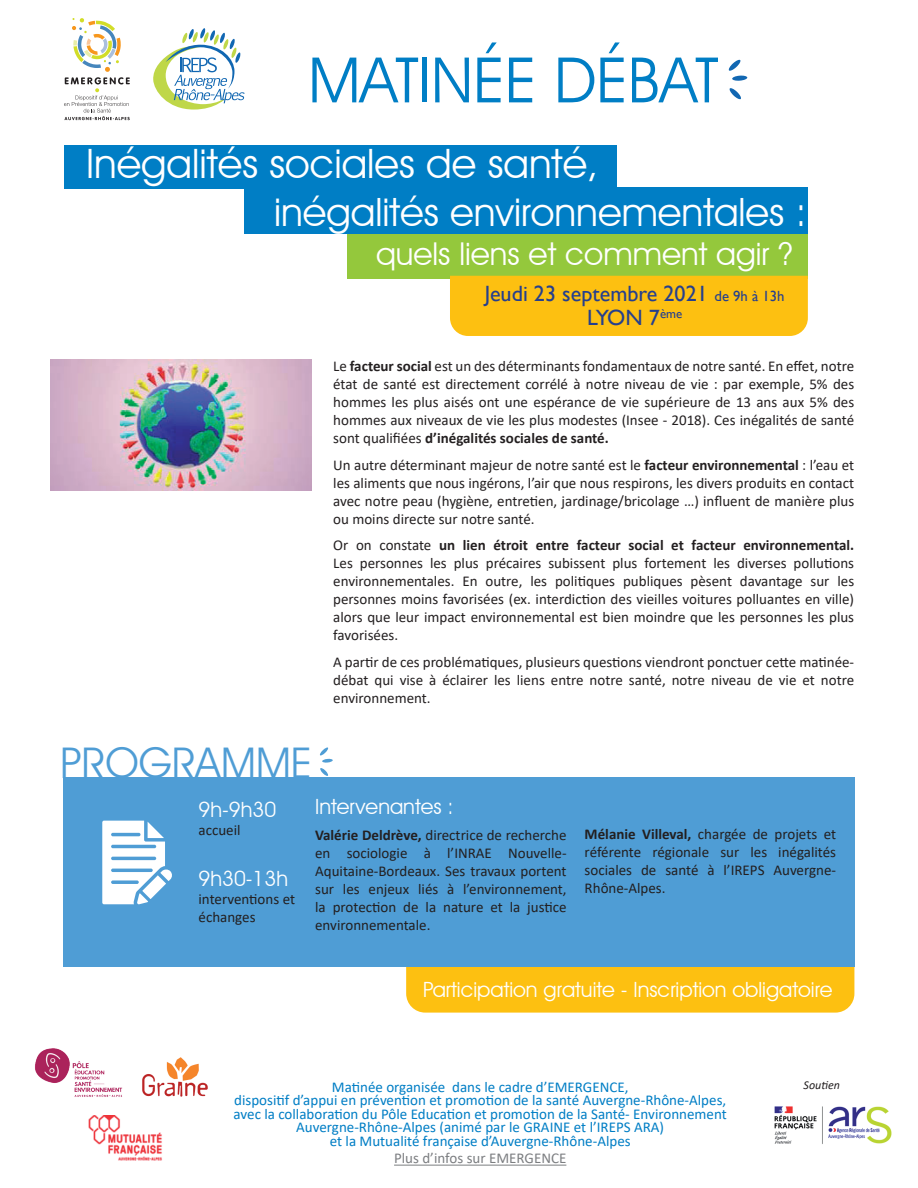
<style>
.page{position:relative;width:918px;height:1188px;background:#fff}
.page>*{position:absolute;margin:0;border:0;box-sizing:border-box;transform-origin:0 0}
.t1{font:63px "Avant Garde IT Cby BT";color:#007ec5}
.t2{font:42.3px "Avant Garde IT Cby BT";color:#4f9dd5}
.t3{font:40.5px "Avant Garde IT Cby BT";color:#fff}
.t4{font:39px "Avant Garde IT Cby BT";color:#fff}
.t5{font:31.5px "Avant Garde IT Cby BT";color:#fff}
.t6{font:22.05px/23.9px "Gill Sans";color:#253f8e;text-align:center}
.t7{font:21px "Avant Garde IT Cby BT";color:#fff}
.t8{font:15px/18px "Calibri";color:#231f20;text-align:justify}
.t9{font:15px/13.5px "Calibri";color:#007ec5;text-align:center}
.t10{font:15px "Calibri";color:#7c7e81}
.t11{font:italic 12px "Calibri";color:#231f20}
.s1{font-size:14.7px}
.s2{font-weight:700}
</style>
<div class="page">
<div style="left:406px;top:967px;width:448px;height:46px;background:#fdc011"></div>
<div style="left:63px;top:777px;width:791px;height:190px;background:#4f9dd5"></div>
<div style="left:64px;top:146px;width:553px;height:43px;background:#007ec5"></div>
<div style="left:347px;top:232px;width:460px;height:47px;background:#94c83c"></div>
<div style="left:245px;top:187px;width:563px;height:47px;background:#007ec5"></div>
<hr style="left:394px;top:1165px;width:172px;height:1px;background:#7c7e81">
<img style="left:774px;top:1106px;width:118px;height:38px">
<img style="left:142px;top:1057px;width:66px;height:40px">
<svg style="left:102px;top:821px;width:71px;height:83px"></svg>
<img style="left:51px;top:360px;width:261px;height:130px">
<img style="left:35px;top:1048px;width:88px;height:49px">
<img style="left:88px;top:1116px;width:74px;height:45px">
<svg style="left:153px;top:28px;width:92px;height:82px"></svg>
<svg style="left:64px;top:18px;width:66px;height:102px"></svg>
<div style="left:450px;top:276px;width:358px;height:60px;background:#fdc011"></div>
<svg style="left:728px;top:59px;width:19px;height:41px"></svg>
<svg style="left:319px;top:747px;width:14px;height:29px"></svg>
<h1 class="t1" style="left:308px;top:42px;width:412px">MATINÉE DÉBAT</h1>
<h3 class="t3" style="left:86px;top:139px;width:514px">Inégalités sociales de santé,</h3>
<h3 class="t4" style="left:274px;top:188px;width:534px">inégalités environnementales :</h3>
<h3 class="t5" style="left:376px;top:235px;width:418px">quels liens et comment agir ?</h3>
<h3 class="t6" style="left:485px;top:282px;width:301px">Jeudi 23 septembre 2021 <span class="s1">de 9h à 13h<br></span>LYON 7<sup>ème</sup></h3>
<h2 class="t2" style="left:61px;top:737px;width:253px">PROGRAMME</h2>
<p class="t8" style="left:333px;top:357px;width:522px">Le <span class="s2">facteur social</span> est un des déterminants fondamentaux de notre santé. En effet, notre état de santé est directement corrélé à notre niveau de vie : par exemple, 5% des hommes les plus aisés ont une espérance de vie supérieure de 13 ans aux 5% des hommes aux niveaux de vie les plus modestes (Insee - 2018). Ces inégalités de santé sont qualifiées <span class="s2">d’inégalités sociales de santé.</span></p>
<p class="t8" style="left:333px;top:455px;width:522px">Un autre déterminant majeur de notre santé est le <span class="s2">facteur environnemental</span> : l’eau et les aliments que nous ingérons, l’air que nous respirons, les divers produits en contact avec notre peau (hygiène, entretien, jardinage/bricolage …) influent de manière plus ou moins directe sur notre santé.</p>
<p class="t8" style="left:333px;top:536px;width:522px">Or on constate <span class="s2">un lien étroit entre facteur social et facteur environnemental.<br></span>Les personnes les plus précaires subissent plus fortement les diverses pollutions environnementales. En outre, les politiques publiques pèsent davantage sur les personnes moins favorisées (ex. interdiction des vieilles voitures polluantes en ville) alors que leur impact environnemental est bien moindre que les personnes les plus favorisées.</p>
<p class="t8" style="left:333px;top:652px;width:522px">A partir de ces problématiques, plusieurs questions viendront ponctuer cette matinée&shy;débat qui vise à éclairer les liens entre notre santé, notre niveau de vie et notre environnement.</p>
<h3 class="t7" style="left:199px;top:796px;width:79px">9h-9h30</h3>
<p class="t8" style="left:199px;top:820px;width:44px">accueil</p>
<h3 class="t7" style="left:199px;top:866px;width:91px">9h30-13h</h3>
<p class="t8" style="left:199px;top:890px;width:98px">interventions et échanges</p>
<h3 class="t7" style="left:315px;top:793px;width:140px">Intervenantes :</h3>
<p class="t8" style="left:315px;top:826px;width:253px"><span class="s2">Valérie Deldrève,</span> directrice de recherche en sociologie à l’INRAE Nouvelle-Aquitaine-Bordeaux. Ses travaux portent sur les enjeux liés à l’environnement, la protection de la nature et la justice environnementale.</p>
<p class="t8" style="left:585px;top:825px;width:253px"><span class="s2">Mélanie Villeval,</span> chargée de projets et référente régionale sur les inégalités sociales de santé à l’IREPS Auvergne-Rhône-Alpes.</p>
<h3 class="t7" style="left:423px;top:977px;width:411px">Participation gratuite - Inscription obligatoire</h3>
<p class="t9" style="left:234px;top:1080px;width:495px">Matinée organisée dans le cadre d’EMERGENCE,<br>dispositif d’appui en prévention et promotion de la santé Auvergne-Rhône-Alpes, avec la collaboration du Pôle Education et promotion de la Santé- Environnement Auvergne-Rhône-Alpes (animé par le GRAINE et l’IREPS ARA)<br>et la Mutualité française d’Auvergne-Rhône-Alpes</p>
<p class="t10" style="left:394px;top:1148px;width:174px">Plus d’infos sur EMERGENCE</p>
<p class="t11" style="left:804px;top:1077px;width:38px">Soutien</p>
</div>
